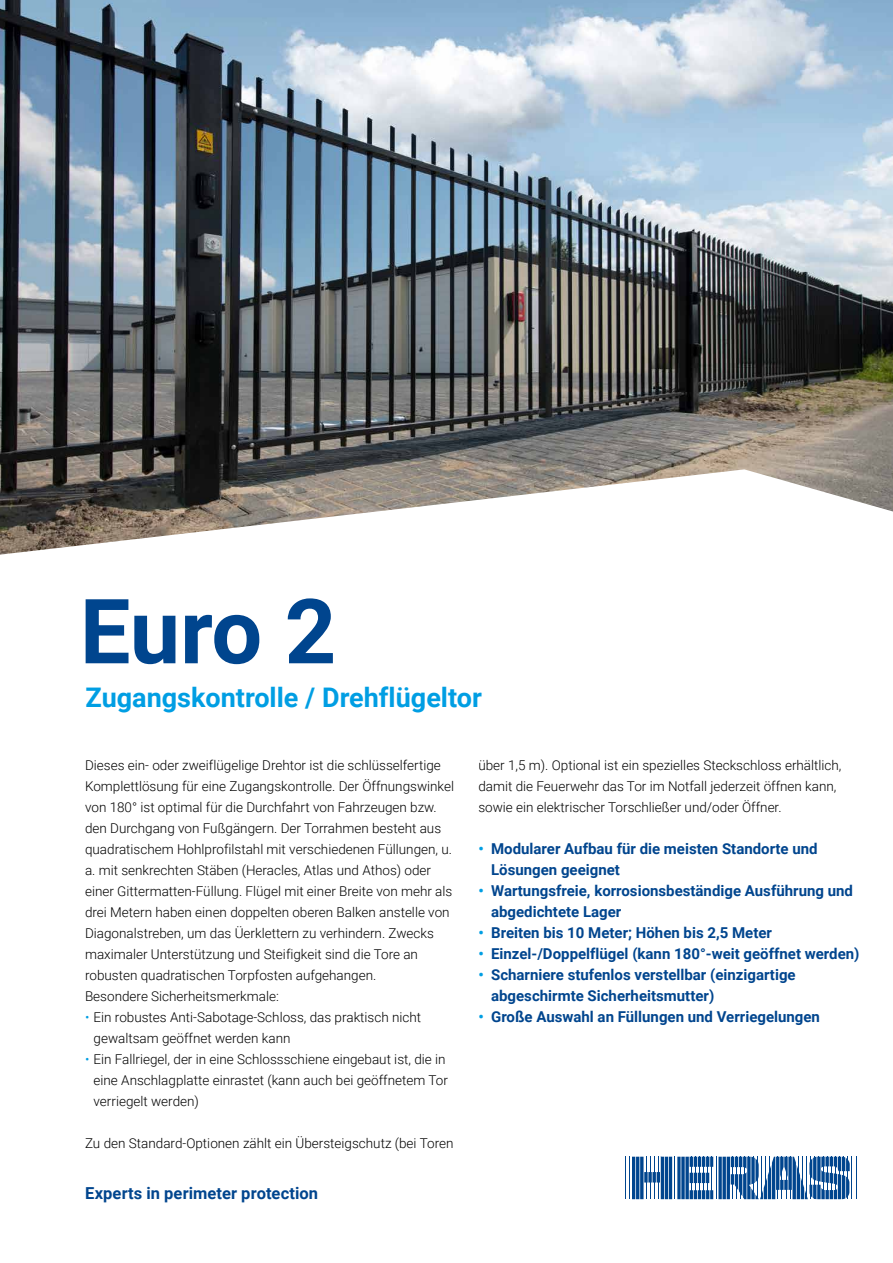
<style>
.page{position:relative;width:893px;height:1263px;background:#fff}
.page>*{position:absolute;margin:0;border:0;box-sizing:border-box;transform-origin:0 0}
.t1{font:700 90px "Roboto";color:#00458e}
.t2{font:700 27px "Roboto";color:#009ee3}
.t3{font:700 16.5px "Roboto";letter-spacing:.005em;color:#00458e}
.t4{font:700 15px/21px "Roboto";color:#00458e}
.t5{font:300 13.5px/21px "Roboto";color:#000}
.s1{color:#009ee3}
</style>
<div class="page">
<hr style="left:625px;top:1157px;width:1px;height:42px;background:#00458e">
<hr style="left:629px;top:1157px;width:1px;height:42px;background:#00458e">
<hr style="left:646px;top:1157px;width:1px;height:42px;background:#00458e">
<hr style="left:650px;top:1157px;width:1px;height:42px;background:#00458e">
<hr style="left:654px;top:1157px;width:1px;height:42px;background:#00458e">
<hr style="left:658px;top:1157px;width:1px;height:42px;background:#00458e">
<hr style="left:674px;top:1157px;width:1px;height:42px;background:#00458e">
<hr style="left:852px;top:1157px;width:1px;height:42px;background:#00458e">
<hr style="left:856px;top:1157px;width:1px;height:42px;background:#00458e">
<hr style="left:669px;top:1157px;width:3px;height:42px;background:#00458e">
<hr style="left:665px;top:1157px;width:3px;height:42px;background:#00458e">
<hr style="left:661px;top:1157px;width:3px;height:42px;background:#00458e">
<hr style="left:640px;top:1157px;width:3px;height:42px;background:#00458e">
<hr style="left:636px;top:1157px;width:3px;height:42px;background:#00458e">
<hr style="left:632px;top:1157px;width:3px;height:42px;background:#00458e">
<svg style="left:657px;top:1172px;width:3px;height:10px"></svg>
<svg style="left:652px;top:1172px;width:4px;height:10px"></svg>
<svg style="left:648px;top:1172px;width:4px;height:10px"></svg>
<svg style="left:644px;top:1172px;width:4px;height:10px"></svg>
<svg style="left:685px;top:1157px;width:4px;height:42px"></svg>
<svg style="left:681px;top:1157px;width:4px;height:42px"></svg>
<svg style="left:677px;top:1157px;width:4px;height:42px"></svg>
<svg style="left:690px;top:1157px;width:160px;height:42px"></svg>
<img style="left:0;top:0;width:893px;height:555px">
<h1 class="t1" style="left:80px;top:568px;width:258px">Euro 2</h1>
<h2 class="t2" style="left:86px;top:678px;width:398px">Zugangskontrolle / Drehflügeltor</h2>
<p class="t5" style="left:85px;top:754px;width:371px">Dieses ein- oder zweiflügelige Drehtor ist die schlüsselfertige Komplettlösung für eine Zugangskontrolle. Der Öffnungswinkel von 180° ist optimal für die Durchfahrt von Fahrzeugen bzw. den Durchgang von Fußgängern. Der Torrahmen besteht aus quadratischem Hohlprofilstahl mit verschiedenen Füllungen, u. a. mit senkrechten Stäben (Heracles, Atlas und Athos) oder einer Gittermatten-Füllung. Flügel mit einer Breite von mehr als drei Metern haben einen doppelten oberen Balken anstelle von Diagonalstreben, um das Üerklettern zu verhindern. Zwecks maximaler Unterstützung und Steifigkeit sind die Tore an robusten quadratischen Torpfosten aufgehangen.<br>Besondere Sicherheitsmerkmale:</p>
<p class="t5" style="left:94px;top:1006px;width:329px;text-indent:-9px"><span class="s1">•</span> Ein robustes Anti-Sabotage-Schloss, das praktisch nicht gewaltsam geöffnet werden kann</p>
<p class="t5" style="left:94px;top:1048px;width:356px;text-indent:-9px"><span class="s1">•</span> Ein Fallriegel, der in eine Schlossschiene eingebaut ist, die in eine Anschlagplatte einrastet (kann auch bei geöffnetem Tor verriegelt werden)</p>
<p class="t5" style="left:85px;top:1132px;width:370px">Zu den Standard-Optionen zählt ein Übersteigschutz (bei Toren</p>
<p class="t3" style="left:85px;top:1181px;width:235px">Experts in perimeter protection</p>
<p class="t5" style="left:478px;top:754px;width:365px">über 1,5 m). Optional ist ein spezielles Steckschloss erhältlich, damit die Feuerwehr das Tor im Notfall jederzeit öffnen kann, sowie ein elektrischer Torschließer und/oder Öffner.</p>
<p class="t4" style="left:491px;top:837px;width:328px;text-indent:-13px"><span class="s1">•</span> Modularer Aufbau für die meisten Standorte und<br>Lösungen geeignet</p>
<p class="t4" style="left:491px;top:879px;width:363px;text-indent:-13px"><span class="s1">•</span> Wartungsfreie, korrosionsbeständige Ausführung und abgedichtete Lager</p>
<p class="t4" style="left:478px;top:921px;width:295px"><span class="s1">•</span> Breiten bis 10 Meter; Höhen bis 2,5 Meter</p>
<p class="t4" style="left:478px;top:942px;width:383px"><span class="s1">•</span> Einzel-/Doppelflügel (kann 180°-weit geöffnet werden)</p>
<p class="t4" style="left:491px;top:963px;width:306px;text-indent:-13px"><span class="s1">•</span> Scharniere stufenlos verstellbar (einzigartige abgeschirmte Sicherheitsmutter)</p>
<p class="t4" style="left:478px;top:1005px;width:343px"><span class="s1">•</span> Große Auswahl an Füllungen und Verriegelungen</p>
</div>
